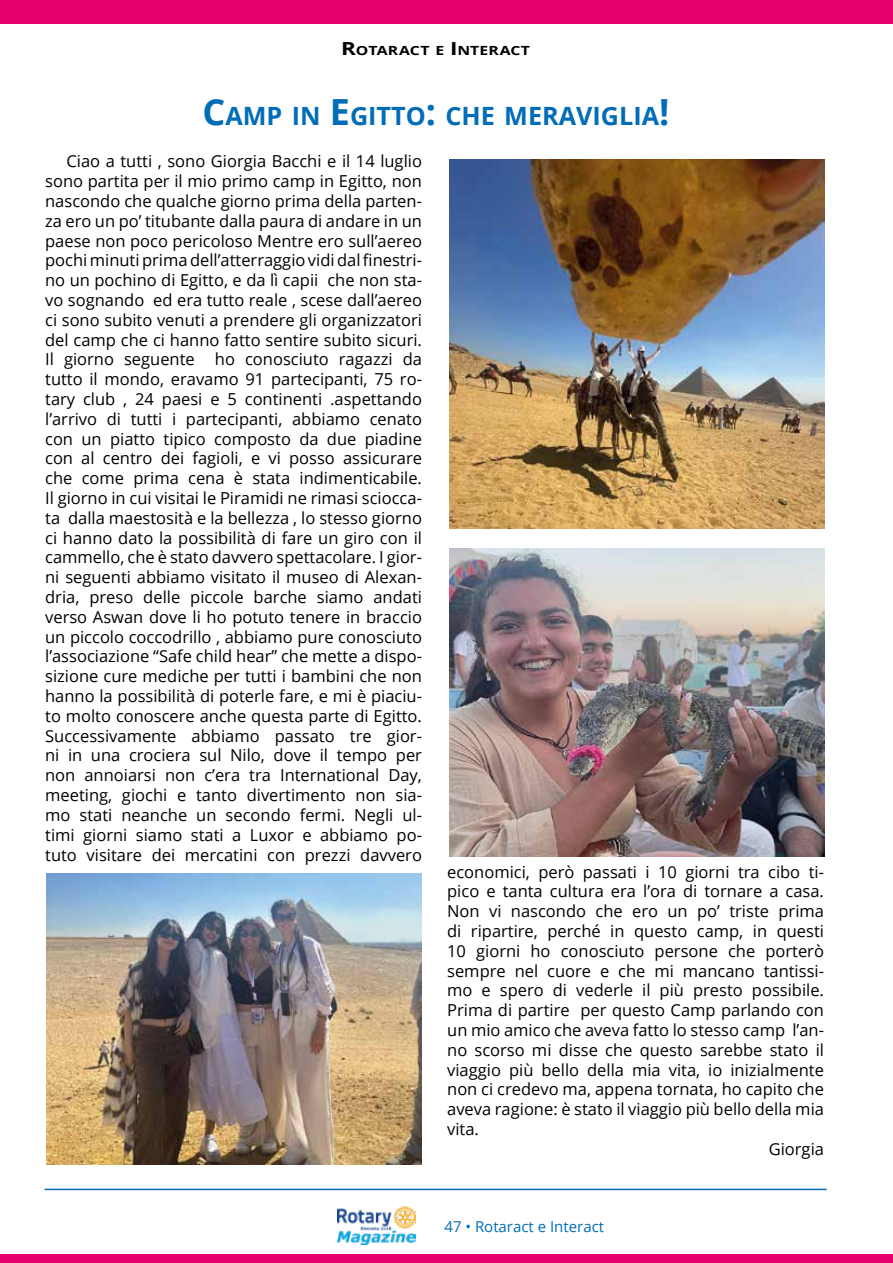
<style>
.page{position:relative;width:893px;height:1263px;background:#fff}
.page>*{position:absolute;margin:0;border:0;box-sizing:border-box;transform-origin:0 0}
.t1{font:700 25.2px "Open Sans";color:#006db8}
.t2{font:16.5px/19.8px "Open Sans";color:#000;text-align:justify}
.t3{font:15px "Open Sans";color:#006db8}
.t4{font:700 12.6px "Open Sans";letter-spacing:.005em;color:#000;scale:1.25 1}
.s1{font-size:18px}
.s2{font-size:36px}
</style>
<div class="page">
<img style="left:337px;top:1206px;width:79px;height:39px">
<hr style="left:45px;top:1189px;width:782px;height:1px;background:#006db8">
<div style="left:0;top:0;width:893px;height:23px;background:#e6006c"></div>
<div style="left:0;top:1254px;width:893px;height:9px;background:#e6006c"></div>
<img style="left:449px;top:159px;width:375px;height:369px">
<img style="left:47px;top:874px;width:374px;height:290px">
<img style="left:449px;top:549px;width:375px;height:307px">
<p class="t4" style="left:341px;top:42px;width:152px"><span class="s1">R</span>OTARACT E <span class="s1">I</span>NTERACT</p>
<h1 class="t1" style="left:202px;top:98px;width:468px"><span class="s2">C</span>AM P IN <span class="s2">E</span>GITTO<span class="s2">:</span> CHE M ERAVIGLIA<span class="s2">!</span></h1>
<p class="t2" style="left:45px;top:151px;width:378px;text-indent:21px">Ciao a tutti , sono Giorgia Bacchi e il 14 luglio sono partita per il mio primo camp in Egitto, non nascondo che qualche giorno prima della parten&shy;za ero un po’ titubante dalla paura di andare in un paese non poco pericoloso Mentre ero sull’aereo pochi minuti prima dell’atterraggio vidi dal finestri&shy;no un pochino di Egitto, e da lì capii che non sta&shy;vo sognando ed era tutto reale , scese dall’aereo ci sono subito venuti a prendere gli organizzatori del camp che ci hanno fatto sentire subito sicuri.<br>Il giorno seguente ho conosciuto ragazzi da tutto il mondo, eravamo 91 partecipanti, 75 ro&shy;tary club , 24 paesi e 5 continenti .aspettando l’arrivo di tutti i partecipanti, abbiamo cenato con un piatto tipico composto da due piadine con al centro dei fagioli, e vi posso assicurare che come prima cena è stata indimenticabile.<br>Il giorno in cui visitai le Piramidi ne rimasi sciocca&shy;ta dalla maestosità e la bellezza , lo stesso giorno ci hanno dato la possibilità di fare un giro con il cammello, che è stato davvero spettacolare. I gior&shy;ni seguenti abbiamo visitato il museo di Alexan&shy;dria, preso delle piccole barche siamo andati verso Aswan dove li ho potuto tenere in braccio un piccolo coccodrillo , abbiamo pure conosciuto l’associazione “Safe child hear” che mette a dispo&shy;sizione cure mediche per tutti i bambini che non hanno la possibilità di poterle fare, e mi è piaciu&shy;to molto conoscere anche questa parte di Egitto.<br>Successivamente abbiamo passato tre gior&shy;ni in una crociera sul Nilo, dove il tempo per non annoiarsi non c’era tra International Day, meeting, giochi e tanto divertimento non sia&shy;mo stati neanche un secondo fermi. Negli ul&shy;timi giorni siamo stati a Luxor e abbiamo po&shy;tuto visitare dei mercatini con prezzi davvero</p>
<p class="t2" style="left:447px;top:861px;width:378px">economici, però passati i 10 giorni tra cibo ti-</p>
<p class="t2" style="left:447px;top:881px;width:378px">pico e tanta cultura era l’ora di tornare a casa.</p>
<p class="t2" style="left:447px;top:901px;width:378px">Non vi nascondo che ero un po’ triste prima</p>
<p class="t2" style="left:447px;top:921px;width:378px">di ripartire, perché in questo camp, in questi</p>
<p class="t2" style="left:447px;top:940px;width:378px">10 giorni ho conosciuto persone che porterò</p>
<p class="t2" style="left:447px;top:960px;width:378px">sempre nel cuore e che mi mancano tantissi-</p>
<p class="t2" style="left:447px;top:980px;width:378px">mo e spero di vederle il più presto possibile.</p>
<p class="t2" style="left:447px;top:1000px;width:378px">Prima di partire per questo Camp parlando con</p>
<p class="t2" style="left:447px;top:1020px;width:378px">un mio amico che aveva fatto lo stesso camp l’an-</p>
<p class="t2" style="left:447px;top:1039px;width:378px">no scorso mi disse che questo sarebbe stato il</p>
<p class="t2" style="left:447px;top:1059px;width:378px">viaggio più bello della mia vita, io inizialmente</p>
<p class="t2" style="left:447px;top:1079px;width:378px">non ci credevo ma, appena tornata, ho capito che</p>
<p class="t2" style="left:447px;top:1099px;width:378px">aveva ragione: è stato il viaggio più bello della mia</p>
<p class="t2" style="left:447px;top:1119px;width:33px">vita.</p>
<p class="t2" style="left:769px;top:1138px;width:57px">Giorgia</p>
<p class="t3" style="left:444px;top:1216px;width:161px">47 • Rotaract e Interact</p>
</div>
